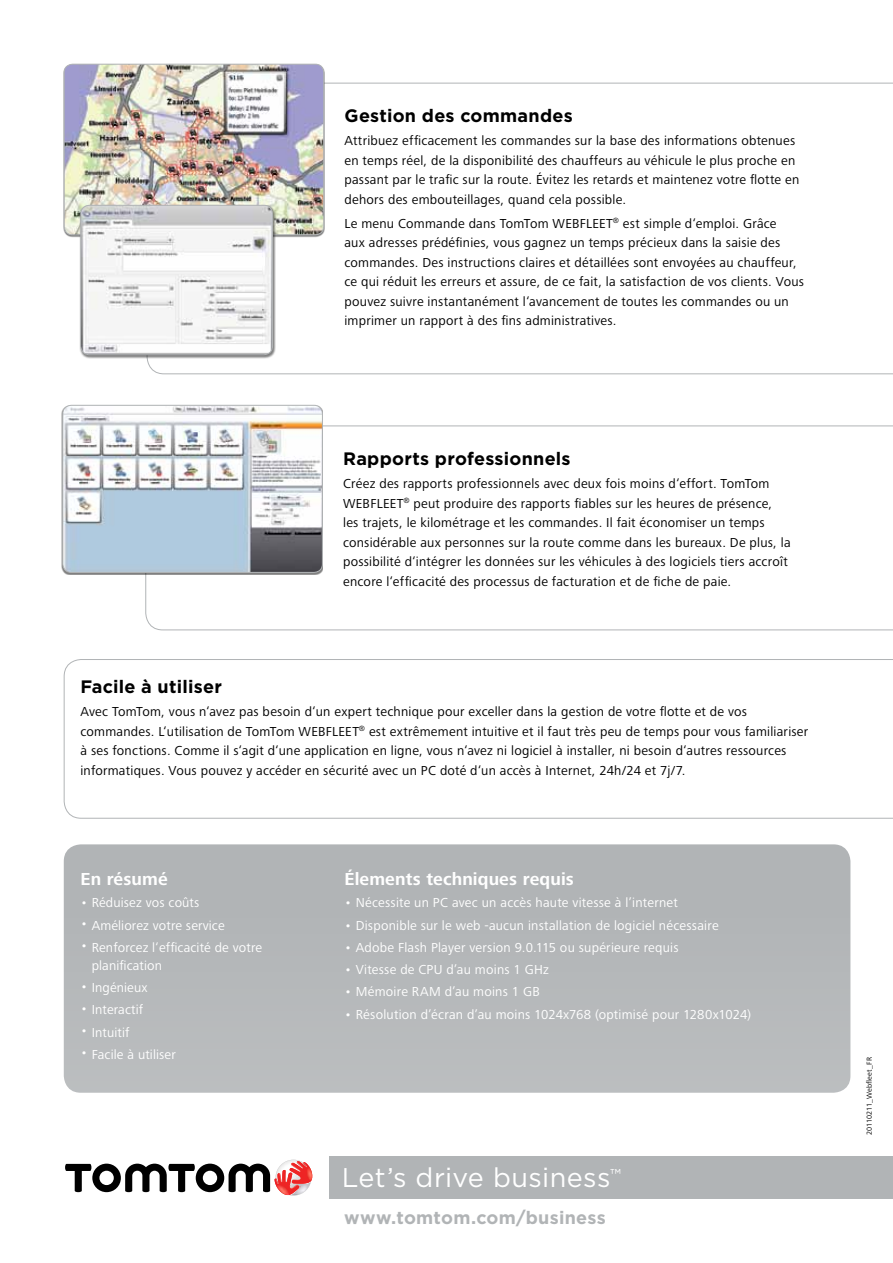
<style>
.page{position:relative;width:893px;height:1263px;background:#fff}
.page>*{position:absolute;margin:0;border:0;box-sizing:border-box;transform-origin:0 0}
.t1{font:27px "Gotham";letter-spacing:.01em;color:#fff}
.t2{font:700 18px "Gotham";letter-spacing:.015em;color:#000}
.t3{font:700 18px "Frutiger Next Pro";letter-spacing:.01em;color:#fff}
.t4{font:700 18px "Gotham";letter-spacing:.015em;color:#b1b4b6}
.t5{font:13.5px/19.5px "Frutiger Next Pro";letter-spacing:.02em;color:#000}
.t6{font:13.5px/18px "Frutiger Next Pro";letter-spacing:.01em;color:#fff}
.t7{font:7.5px "Frutiger Next Pro";letter-spacing:.015em;color:#000}
</style>
<div class="page">
<div style="left:64px;top:844px;width:786px;height:249px;background:#b1b4b6;border-radius:17px"></div>
<div style="left:330px;top:1157px;width:563px;height:42px;background:#b1b4b6"></div>
<svg style="left:65px;top:1160px;width:247px;height:35px"></svg>
<svg style="left:64px;top:659px;width:829px;height:160px"></svg>
<svg style="left:147px;top:83px;width:746px;height:291px"></svg>
<svg style="left:145px;top:425px;width:748px;height:205px"></svg>
<img style="left:64px;top:64px;width:260px;height:171px">
<div style="left:64px;top:64px;width:260px;height:171px;border:1px solid #b1b4b6;border-radius:9px"></div>
<img style="left:63px;top:405px;width:259px;height:167px">
<div style="left:62px;top:405px;width:261px;height:168px;border:1px solid #b1b4b6;border-radius:9px"></div>
<div style="left:80px;top:205px;width:196px;height:153px;background:#000;opacity:.5"></div>
<img style="left:81px;top:205px;width:192px;height:150px">
<div style="left:80px;top:205px;width:193px;height:150px;border:1px solid #b1b4b6;border-radius:9px"></div>
<h2 class="t2" style="left:344px;top:105px;width:230px">Gestion des commandes</h2>
<p class="t5" style="left:344px;top:131px;width:456px">Attribuez efficacement les commandes sur la base des informations obtenues en temps réel, de la disponibilité des chauffeurs au véhicule le plus proche en passant par le trafic sur la route. Évitez les retards et maintenez votre flotte en dehors des embouteillages, quand cela possible.</p>
<p class="t5" style="left:344px;top:213px;width:461px">Le menu Commande dans TomTom WEBFLEET<sup>®</sup> est simple d‘emploi. Grâce<br>aux adresses prédéfinies, vous gagnez un temps précieux dans la saisie des commandes. Des instructions claires et détaillées sont envoyées au chauffeur, ce qui réduit les erreurs et assure, de ce fait, la satisfaction de vos clients. Vous pouvez suivre instantanément l‘avancement de toutes les commandes ou un imprimer un rapport à des fins administratives.</p>
<h2 class="t2" style="left:343px;top:448px;width:229px">Rapports professionnels</h2>
<p class="t5" style="left:343px;top:474px;width:449px">Créez des rapports professionnels avec deux fois moins d‘effort. TomTom WEBFLEET<sup>®</sup> peut produire des rapports fiables sur les heures de présence, les trajets, le kilométrage et les commandes. Il fait économiser un temps considérable aux personnes sur la route comme dans les bureaux. De plus, la possibilité d‘intégrer les données sur les véhicules à des logiciels tiers accroît encore l‘efficacité des processus de facturation et de fiche de paie.</p>
<h2 class="t2" style="left:80px;top:676px;width:143px">Facile à utiliser</h2>
<p class="t5" style="left:80px;top:702px;width:729px">Avec TomTom, vous n‘avez pas besoin d‘un expert technique pour exceller dans la gestion de votre flotte et de vos commandes. L‘utilisation de TomTom WEBFLEET<sup>®</sup> est extrêmement intuitive et il faut très peu de temps pour vous familiariser à ses fonctions. Comme il s‘agit d‘une application en ligne, vous n‘avez ni logiciel à installer, ni besoin d‘autres ressources informatiques. Vous pouvez y accéder en sécurité avec un PC doté d‘un accès à Internet, 24h/24 et 7j/7.</p>
<h2 class="t3" style="left:80px;top:869px;width:89px">En résumé</h2>
<p class="t6" style="left:80px;top:894px;width:120px">• Réduisez vos coûts</p>
<p class="t6" style="left:80px;top:916px;width:146px">• Améliorez votre service</p>
<p class="t6" style="left:92px;top:938px;width:172px;text-indent:-11px">• Renforcez l‘efficacité de votre planification</p>
<p class="t6" style="left:80px;top:978px;width:69px">• Ingénieux</p>
<p class="t6" style="left:80px;top:1001px;width:64px">• Interactif</p>
<p class="t6" style="left:80px;top:1023px;width:51px">• Intuitif</p>
<p class="t6" style="left:80px;top:1045px;width:97px">• Facile à utiliser</p>
<h2 class="t3" style="left:344px;top:869px;width:231px">Élements techniques requis</h2>
<p class="t6" style="left:344px;top:894px;width:335px">• Nécessite un PC avec un accès haute vitesse à l’internet</p>
<p class="t6" style="left:344px;top:916px;width:376px">• Disponible sur le web -aucun installation de logiciel nécessaire</p>
<p class="t6" style="left:344px;top:938px;width:336px">• Adobe Flash Player version 9.0.115 ou supérieure requis</p>
<p class="t6" style="left:344px;top:960px;width:206px">• Vitesse de CPU d’au moins 1 GHz</p>
<p class="t6" style="left:344px;top:983px;width:197px">• Mémoire RAM d’au moins 1 GB</p>
<p class="t6" style="left:344px;top:1005px;width:408px">• Résolution d’écran d’au moins 1024x768 (optimisé pour 1280x1024)</p>
<h1 class="t1" style="left:342px;top:1163px;width:281px">Let’s drive business<sup>™</sup></h1>
<h2 class="t4" style="left:344px;top:1207px;width:263px">www.tomtom.com/business</h2>
<p class="t7" style="left:865px;top:1135px;width:79px;rotate:-90deg">20110211_Webfleet_FR</p>
</div>
